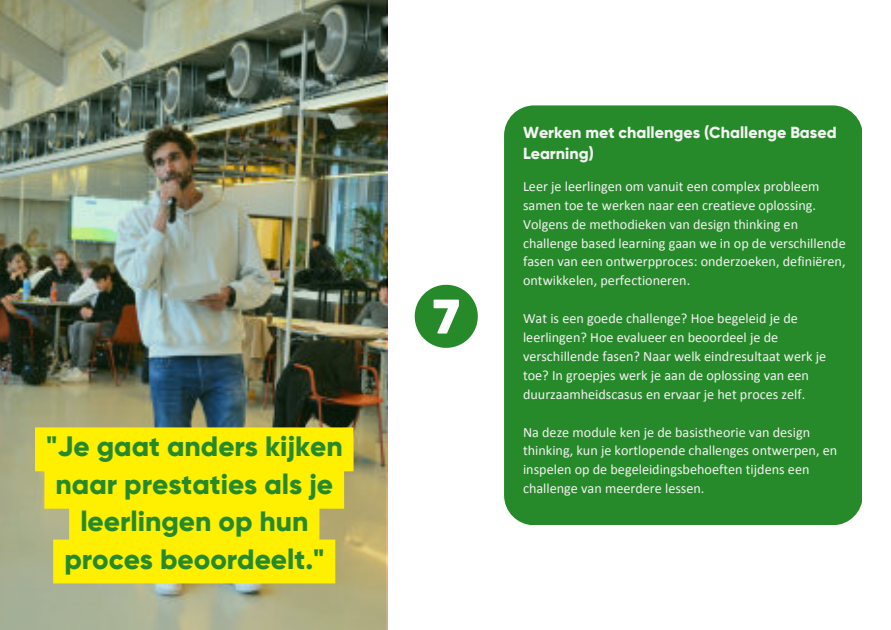
<style>
.page{position:relative;width:891px;height:630px;background:#fff}
.page>*{position:absolute;margin:0;border:0;box-sizing:border-box;transform-origin:0 0}
.t1{font:800 28px/37.2px "Gilroy";color:#278a2a;text-align:center}
.t2{font:800 16px/21.2px "Gilroy";color:#f2f2f2}
.t3{font:14px/18.8px "Calibri";color:#f2f2f2}
</style>
<div class="page">
<div style="left:504px;top:105px;width:358px;height:420px;background:#278a2a;border-radius:30px"></div>
<svg style="left:415px;top:285px;width:63px;height:63px"></svg>
<img style="left:0;top:0;width:386px;height:630px">
<svg style="left:35px;top:427px;width:319px;height:156px;background:#f7e80b"></svg>
<h1 class="t1" style="left:46px;top:428px;width:298px">"Je gaat anders kijken naar prestaties als je leerlingen op hun proces beoordeelt."</h1>
<p class="t2" style="left:523px;top:122px;width:315px">Werken met challenges (Challenge Based<br>Learning)</p>
<p class="t3" style="left:523px;top:176px;width:324px">Leer je leerlingen om vanuit een complex probleem samen toe te werken naar een creatieve oplossing.<br>Volgens de methodieken van design thinking en challenge based learning gaan we in op de verschillende fasen van een ontwerpproces: onderzoeken, definiëren, ontwikkelen, perfectioneren.</p>
<p class="t3" style="left:523px;top:308px;width:305px">Wat is een goede challenge? Hoe begeleid je de leerlingen? Hoe evalueer en beoordeel je de verschillende fasen? Naar welk eindresultaat werk je toe? In groepjes werk je aan de oplossing van een duurzaamheidscasus en ervaar je het proces zelf.</p>
<p class="t3" style="left:523px;top:422px;width:316px">Na deze module ken je de basistheorie van design thinking, kun je kortlopende challenges ontwerpen, en inspelen op de begeleidingsbehoeften tijdens een challenge van meerdere lessen.</p>
</div>
